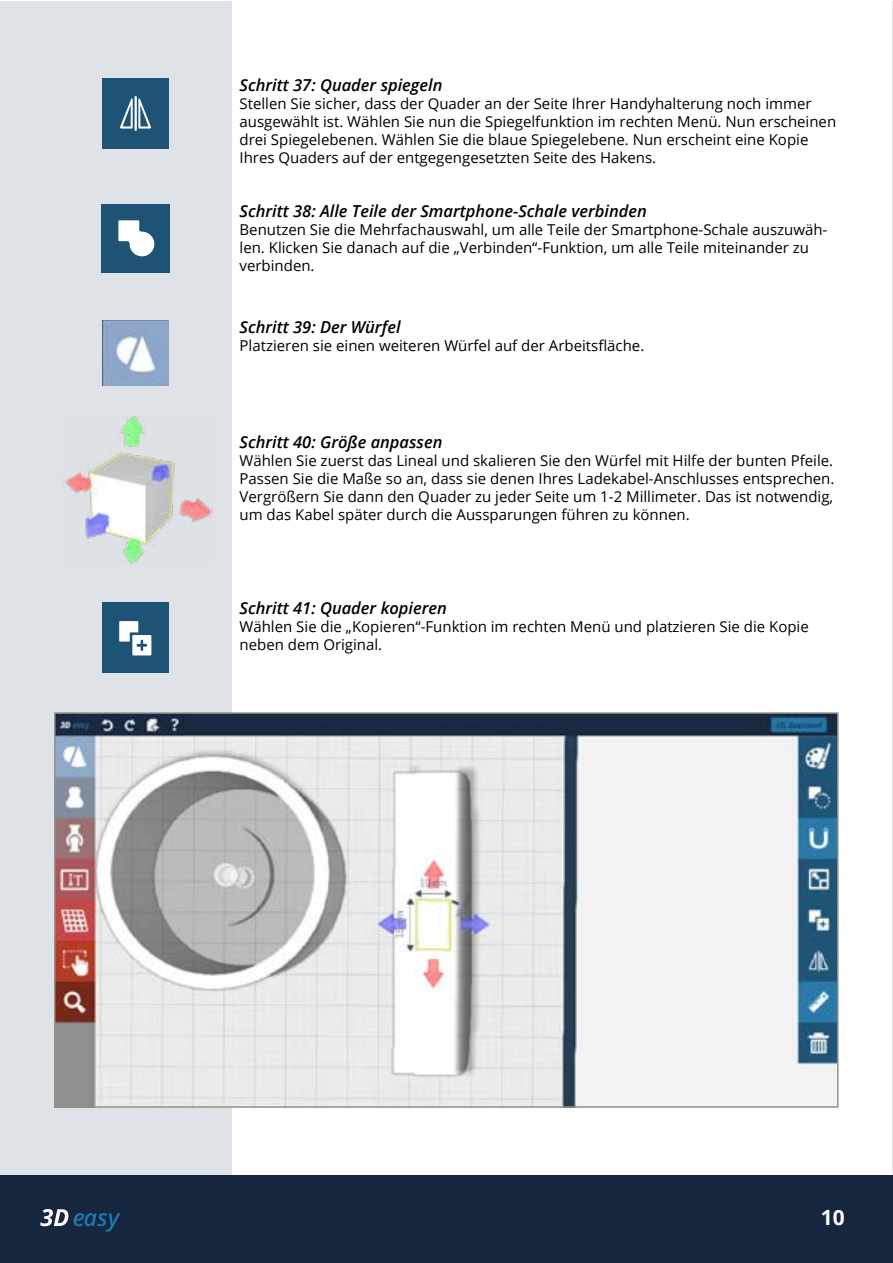
<style>
.page{position:relative;width:893px;height:1263px;background:#fff}
.page>*{position:absolute;margin:0;border:0;box-sizing:border-box;transform-origin:0 0}
.t1{font:700 21px "Open Sans";color:#fff}
.t2{font:italic 600 16.5px "Open Sans";color:#000}
.t3{font:15px/18px "Open Sans";color:#000}
</style>
<div class="page">
<div style="left:1px;top:1175px;width:892px;height:87px;background:#15263e"></div>
<svg style="left:40px;top:1209px;width:28px;height:17px"></svg>
<svg style="left:74px;top:1213px;width:46px;height:19px"></svg>
<div style="left:0;top:1px;width:232px;height:1174px;background:#dfe2e7"></div>
<hr style="left:892px;top:1px;width:1px;height:1174px;background:#808b9e">
<img style="left:57px;top:715px;width:779px;height:390px">
<div style="left:54px;top:712px;width:785px;height:396px;border:2px solid #93928a"></div>
<img style="left:103px;top:321px;width:66px;height:64px">
<img style="left:64px;top:417px;width:149px;height:147px">
<div style="left:103px;top:78px;width:66px;height:71px;background:#1e5375"></div>
<svg style="left:120px;top:98px;width:31px;height:31px"></svg>
<hr style="left:135px;top:96px;width:2px;height:35px;background:#fff">
<div style="left:101px;top:204px;width:69px;height:69px;background:#1e5375"></div>
<svg style="left:118px;top:220px;width:36px;height:36px"></svg>
<div style="left:102px;top:602px;width:66px;height:71px;background:#1e5375"></div>
<div style="left:132px;top:635px;width:19px;height:20px;background:#fff"></div>
<svg style="left:119px;top:621px;width:28px;height:30px"></svg>
<p class="t2" style="left:240px;top:73px;width:204px">Schritt 37: Quader spiegeln</p>
<p class="t3" style="left:240px;top:94px;width:598px">Stellen Sie sicher, dass der Quader an der Seite Ihrer Handyhalterung noch immer ausgewählt ist. Wählen Sie nun die Spiegelfunktion im rechten Menü. Nun erscheinen drei Spiegelebenen. Wählen Sie die blaue Spiegelebene. Nun erscheint eine Kopie Ihres Quaders auf der entgegengesetzten Seite des Hakens.</p>
<p class="t2" style="left:240px;top:199px;width:409px">Schritt 38: Alle Teile der Smartphone-Schale verbinden</p>
<p class="t3" style="left:240px;top:220px;width:589px">Benutzen Sie die Mehrfachauswahl, um alle Teile der Smartphone-Schale auszuwäh&shy;len. Klicken Sie danach auf die „Verbinden“-Funktion, um alle Teile miteinander zu verbinden.</p>
<p class="t2" style="left:240px;top:316px;width:163px">Schritt 39: Der Würfel</p>
<p class="t3" style="left:240px;top:336px;width:406px">Platzieren sie einen weiteren Würfel auf der Arbeitsfläche.</p>
<p class="t2" style="left:240px;top:431px;width:204px">Schritt 40: Größe anpassen</p>
<p class="t3" style="left:240px;top:451px;width:596px;text-align:justify">Wählen Sie zuerst das Lineal und skalieren Sie den Würfel mit Hilfe der bunten Pfeile.<br>Passen Sie die Maße so an, dass sie denen Ihres Ladekabel-Anschlusses entsprechen.<br>Vergrößern Sie dann den Quader zu jeder Seite um 1-2 Millimeter. Das ist notwendig, um das Kabel später durch die Aussparungen führen zu können.</p>
<p class="t2" style="left:240px;top:597px;width:209px">Schritt 41: Quader kopieren</p>
<p class="t3" style="left:240px;top:617px;width:571px">Wählen Sie die „Kopieren“-Funktion im rechten Menü und platzieren Sie die Kopie neben dem Original.</p>
<h1 class="t1" style="left:821px;top:1202px;width:25px">10</h1>
</div>
